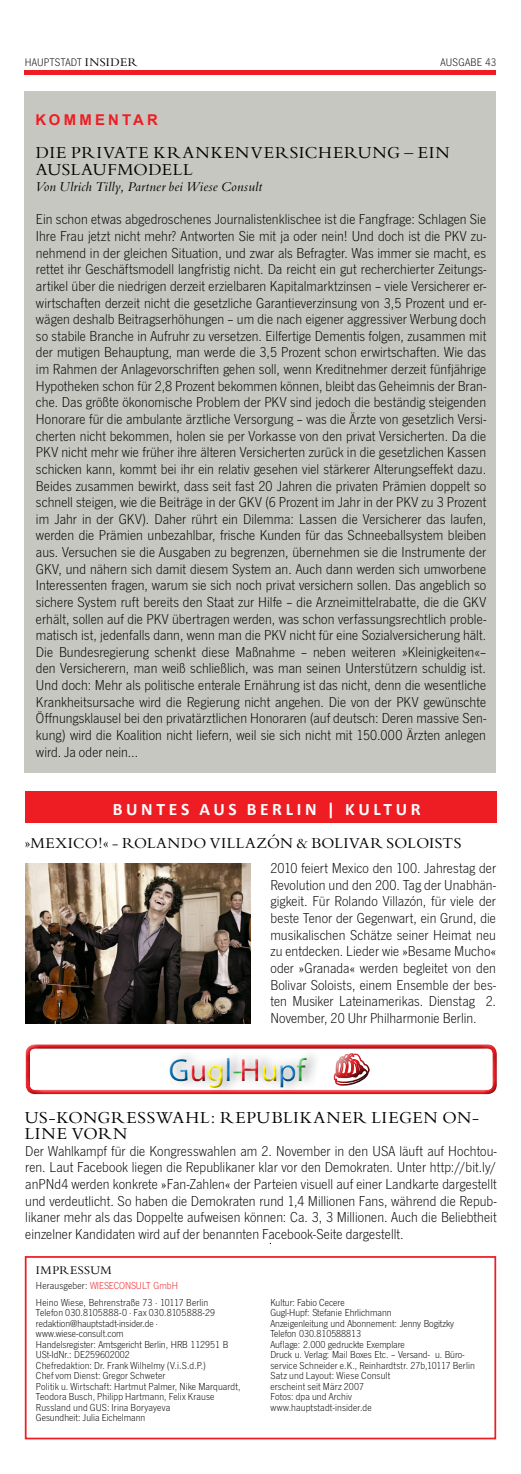
<style>
.page{position:relative;width:521px;height:1474px;background:#fff}
.page>*{position:absolute;margin:0;border:0;box-sizing:border-box;transform-origin:0 0}
.t1{font:32.38px "Myriad Pro";letter-spacing:-.01em;color:#0071bb}
.Headline{font:17.5px/16.6px "Bembo";letter-spacing:.035em;color:#000}
.Fließtext_ohne_Einzu{font:700 17.5px "Calibri";letter-spacing:.205em;color:#fff}
.Worte_der_Woche_u_Su{font:15.75px "Bembo";letter-spacing:.01em;color:#000}
.Fließtext_ohne_Einzu-2{font:300 14.88px/16.6px "News Got";letter-spacing:.005em;color:#000;text-align:justify}
.Fließtext_ohne_Einzu-3{font:700 14.88px "Arial";letter-spacing:.215em;color:#ee1d23}
.Fließtext_ohne_Einzu-4{font:italic 14px "Bembo";letter-spacing:.015em;color:#000}
.Worte_der_Woche_u_Su-2{font:12.25px "Bembo";letter-spacing:.035em;color:#000}
.t2{font:300 11.38px "News Got";letter-spacing:.025em;color:#000}
.Fließtext_ohne_Einzu-5{font:300 10.5px/10.5px "News Got";letter-spacing:.005em;color:#000}
.t3{font:300 10.5px "News Got";letter-spacing:.01em;color:#ee1d23}
.s1{font-family:"Bembo";font-weight:400;font-size:12.25px}
.s2{font-family:"Bembo";font-weight:400}
.s3{color:#ee1d23}
.s4{color:#fff101}
.s5{color:#3ab54a}
.s6{color:#000}
</style>
<div class="page">
<div style="left:25px;top:1255px;width:471px;height:184px;border:2px solid #ee1d23"></div>
<div style="left:23px;top:1042px;width:474px;height:50px;background:#fff;opacity:.75"></div>
<div style="left:23px;top:1046px;width:474px;height:48px;background:#231f20;opacity:.75"></div>
<div style="left:167px;top:1047px;width:156px;height:48px;background:#231f20;opacity:.43"></div>
<div style="left:165px;top:1052px;width:146px;height:37px;background:#fff"></div>
<div style="left:167px;top:1054px;width:145px;height:35px;background:#231f20;opacity:.75"></div>
<svg style="left:327px;top:1048px;width:47px;height:41px"></svg>
<div style="left:25px;top:791px;width:471px;height:31px;background:#ee1d23"></div>
<div style="left:25px;top:92px;width:471px;height:680px;background:#c6c7c1"></div>
<img style="left:26px;top:863px;width:225px;height:160px">
<hr style="left:25px;top:71px;width:471px;height:4px;background:#ee1d23">
<p class="t2" style="left:25px;top:56px;width:114px">HAUPTSTADT <span class="s1">INSIDER</span></p>
<p class="Fließtext_ohne_Einzu-3" style="left:36px;top:110px;width:124px">KOMMENTAR</p>
<p class="t2" style="left:440px;top:56px;width:57px">AUSGABE 43</p>
<p class="Headline" style="left:36px;top:144px;width:415px">DIE PRIVATE KRANKENVERSICHERUNG – EIN<br>AUSLAUFMODELL</p>
<p class="Fließtext_ohne_Einzu-4" style="left:35px;top:178px;width:229px">Von Ulrich Tilly, Partner bei Wiese Consult</p>
<p class="Fließtext_ohne_Einzu-2" style="left:36px;top:211px;width:452px">Ein schon etwas abgedroschenes Journalistenklischee ist die Fangfrage: Schlagen Sie Ihre Frau jetzt nicht mehr? Antworten Sie mit ja oder nein! Und doch ist die PKV zu&shy;nehmend in der gleichen Situation, und zwar als Befragter. Was immer sie macht, es rettet ihr Geschäftsmodell langfristig nicht. Da reicht ein gut recherchierter Zeitungs&shy;artikel über die niedrigen derzeit erzielbaren Kapitalmarktzinsen – viele Versicherer er&shy;wirtschaften derzeit nicht die gesetzliche Garantieverzinsung von 3,5 Prozent und er&shy;wägen deshalb Beitragserhöhungen – um die nach eigener aggressiver Werbung doch so stabile Branche in Aufruhr zu versetzen. Eilfertige Dementis folgen, zusammen mit der mutigen Behauptung, man werde die 3,5 Prozent schon erwirtschaften. Wie das im Rahmen der Anlagevorschriften gehen soll, wenn Kreditnehmer derzeit fünfjährige Hypotheken schon für 2,8 Prozent bekommen können, bleibt das Geheimnis der Bran&shy;che. Das größte ökonomische Problem der PKV sind jedoch die beständig steigenden Honorare für die ambulante ärztliche Versorgung – was die Ärzte von gesetzlich Versi&shy;cherten nicht bekommen, holen sie per Vorkasse von den privat Versicherten. Da die PKV nicht mehr wie früher ihre älteren Versicherten zurück in die gesetzlichen Kassen schicken kann, kommt bei ihr ein relativ gesehen viel stärkerer Alterungseffekt dazu.<br>Beides zusammen bewirkt, dass seit fast 20 Jahren die privaten Prämien doppelt so schnell steigen, wie die Beiträge in der GKV (6 Prozent im Jahr in der PKV zu 3 Prozent im Jahr in der GKV). Daher rührt ein Dilemma: Lassen die Versicherer das laufen, werden die Prämien unbezahlbar, frische Kunden für das Schneeballsystem bleiben aus. Versuchen sie die Ausgaben zu begrenzen, übernehmen sie die Instrumente der GKV, und nähern sich damit diesem System an. Auch dann werden sich umworbene Interessenten fragen, warum sie sich noch privat versichern sollen. Das angeblich so sichere System ruft bereits den Staat zur Hilfe – die Arzneimittelrabatte, die die GKV erhält, sollen auf die PKV übertragen werden, was schon verfassungsrechtlich proble&shy;matisch ist, jedenfalls dann, wenn man die PKV nicht für eine Sozialversicherung hält.<br>Die Bundesregierung schenkt diese Maßnahme – neben weiteren »Kleinigkeiten«– den Versicherern, man weiß schließlich, was man seinen Unterstützern schuldig ist.<br>Und doch: Mehr als politische enterale Ernährung ist das nicht, denn die wesentliche Krankheitsursache wird die Regierung nicht angehen. Die von der PKV gewünschte Öffnungsklausel bei den privatärztlichen Honoraren (auf deutsch: Deren massive Sen&shy;kung) wird die Koalition nicht liefern, weil sie sich nicht mit 150.000 Ärzten anlegen wird. Ja oder nein…</p>
<p class="Fließtext_ohne_Einzu" style="left:113px;top:798px;width:309px">BUNTES AUS BERLIN | KULTUR</p>
<p class="Worte_der_Woche_u_Su" style="left:25px;top:834px;width:438px">»MEXICO!« - ROLANDO VILLAZÓN &amp; BOLIVAR SOLOISTS</p>
<p class="Fließtext_ohne_Einzu-2" style="left:270px;top:860px;width:227px">2010 feiert Mexico den 100. Jahrestag der Revolution und den 200. Tag der Unabhän&shy;gigkeit. Für Rolando Villazón, für viele der beste Tenor der Gegenwart, ein Grund, die musikalischen Schätze seiner Heimat neu zu entdecken. Lieder wie <span class="s2">»</span>Besame Mucho<span class="s2">« </span>oder <span class="s2">»</span>Granada<span class="s2">«</span> werden begleitet von den Bolivar Soloists, einem Ensemble der bes&shy;ten Musiker Lateinamerikas. Dienstag 2.<br>November, 20 Uhr Philharmonie Berlin.</p>
<h1 class="t1" style="left:169px;top:1050px;width:139px">G<span class="s3">u</span><span class="s4">g</span>l<span class="s5">-</span><span class="s3">H</span><span class="s4">u</span>p<span class="s5">f</span></h1>
<p class="Headline" style="left:25px;top:1108px;width:456px">US-KONGRESSWAHL: REPUBLIKANER LIEGEN ON-<br>LINE VORN</p>
<p class="Fließtext_ohne_Einzu-2" style="left:25px;top:1142px;width:473px">Der Wahlkampf für die Kongresswahlen am 2. November in den USA läuft auf Hochtou&shy;ren. Laut Facebook liegen die Republikaner klar vor den Demokraten. Unter http://bit.ly/ anPNd4 werden konkrete <span class="s2">»</span>Fan-Zahlen<span class="s2">«</span> der Parteien visuell auf einer Landkarte dargestellt und verdeutlicht. So haben die Demokraten rund 1,4 Millionen Fans, während die Repub&shy;likaner mehr als das Doppelte aufweisen können: Ca. 3, 3 Millionen. Auch die Beliebtheit einzelner Kandidaten wird auf der benannten Facebook-Seite dargestellt.</p>
<p class="Worte_der_Woche_u_Su-2" style="left:36px;top:1262px;width:77px">IMPRESSUM</p>
<p class="t3" style="left:36px;top:1279px;width:144px"><span class="s6">Herausgeber:</span> WIESECONSULT GmbH</p>
<p class="Fließtext_ohne_Einzu-5" style="left:36px;top:1296px;width:174px">Heino Wiese, Behrenstraße 73 · 10117 Berlin</p>
<p class="Fließtext_ohne_Einzu-5" style="left:36px;top:1307px;width:181px">Telefon 030.8105888-0 · Fax 030.8105888-29</p>
<p class="Fließtext_ohne_Einzu-5" style="left:36px;top:1317px;width:124px">redaktion@hauptstadt-insider.de ·</p>
<p class="Fließtext_ohne_Einzu-5" style="left:36px;top:1328px;width:89px">www.wiese-consult.com</p>
<p class="Fließtext_ohne_Einzu-5" style="left:36px;top:1338px;width:194px">Handelsregister: Amtsgericht Berlin, HRB 112951 B</p>
<p class="Fließtext_ohne_Einzu-5" style="left:36px;top:1349px;width:95px">USt-IdNr.: DE259602002</p>
<p class="Fließtext_ohne_Einzu-5" style="left:36px;top:1359px;width:172px">Chefredaktion: Dr. Frank Wilhelmy (V.i.S.d.P.)</p>
<p class="Fließtext_ohne_Einzu-5" style="left:36px;top:1370px;width:131px">Chef vom Dienst: Gregor Schweter</p>
<p class="Fließtext_ohne_Einzu-5" style="left:36px;top:1380px;width:206px">Politik u. Wirtschaft: Hartmut Palmer, Nike Marquardt,<br>Teodora Busch, Philipp Hartmann, Felix Krause</p>
<p class="Fließtext_ohne_Einzu-5" style="left:36px;top:1401px;width:136px">Russland und GUS: Irina Boryayeva</p>
<p class="Fließtext_ohne_Einzu-5" style="left:36px;top:1412px;width:111px">Gesundheit: Julia Eichelmann</p>
<p class="Fließtext_ohne_Einzu-5" style="left:270px;top:1297px;width:76px">Kultur: Fabio Cecere</p>
<p class="Fließtext_ohne_Einzu-5" style="left:270px;top:1307px;width:123px">Gugl-Hupf: Stefanie Ehrlichmann</p>
<p class="Fließtext_ohne_Einzu-5" style="left:270px;top:1318px;width:185px">Anzeigenleitung und Abonnement: Jenny Bogitzky</p>
<p class="Fließtext_ohne_Einzu-5" style="left:270px;top:1328px;width:92px">Telefon 030.810588813</p>
<p class="Fließtext_ohne_Einzu-5" style="left:270px;top:1339px;width:136px">Auflage: 2.000 gedruckte Exemplare</p>
<p class="Fließtext_ohne_Einzu-5" style="left:270px;top:1349px;width:195px">Druck u. Verlag: Mail Boxes Etc. – Versand- u. Büro-</p>
<p class="Fließtext_ohne_Einzu-5" style="left:270px;top:1360px;width:206px">service Schneider e.K., Reinhardtstr. 27b,10117 Berlin</p>
<p class="Fließtext_ohne_Einzu-5" style="left:270px;top:1370px;width:121px">Satz und Layout: Wiese Consult</p>
<p class="Fließtext_ohne_Einzu-5" style="left:270px;top:1381px;width:95px">erscheint seit März 2007</p>
<p class="Fließtext_ohne_Einzu-5" style="left:270px;top:1391px;width:83px">Fotos: dpa und Archiv</p>
<p class="Fließtext_ohne_Einzu-5" style="left:270px;top:1402px;width:103px">www.hauptstadt-insider.de</p>
</div>
